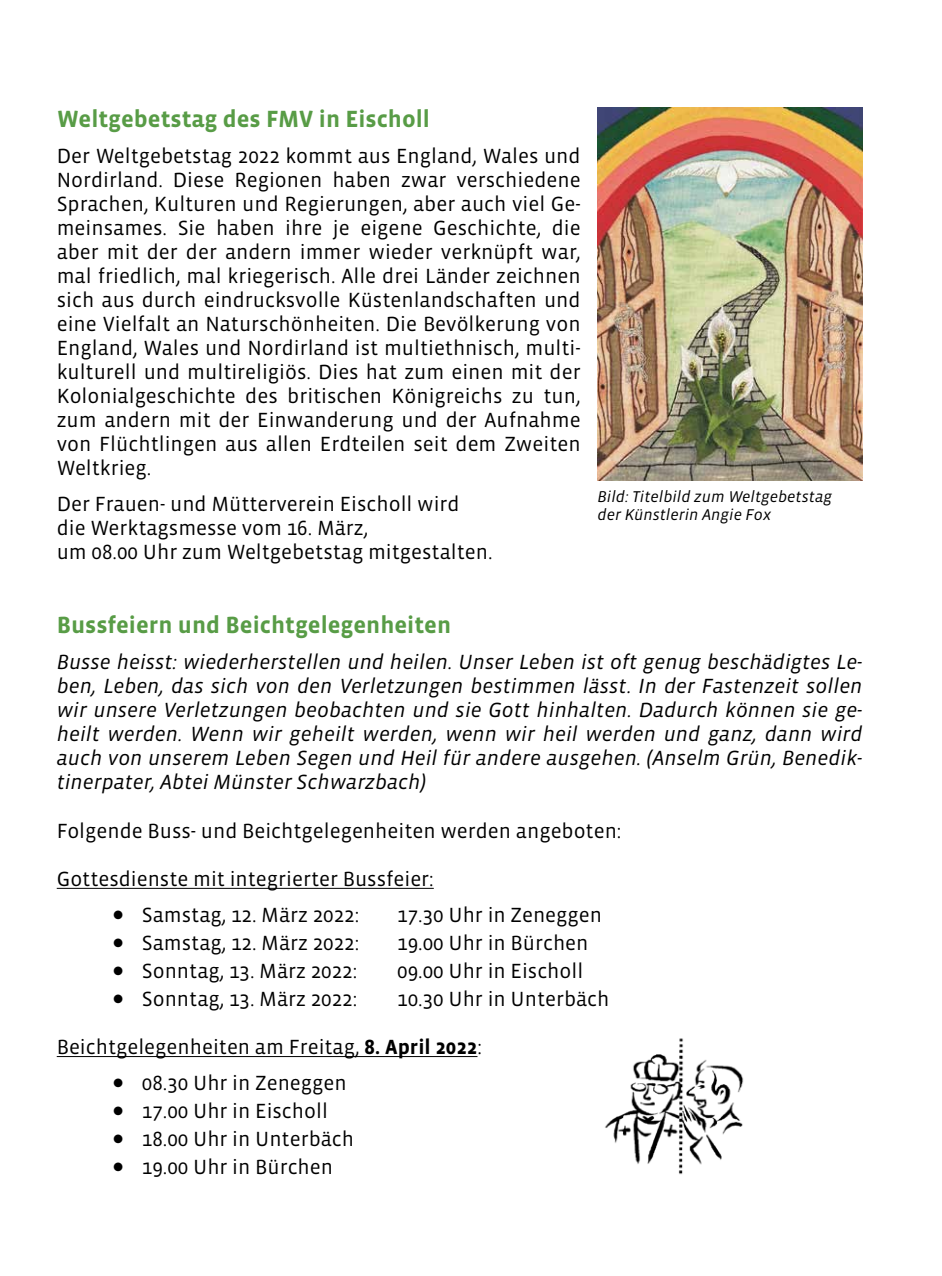
<style>
.page{position:relative;width:942px;height:1276px;background:#fff}
.page>*{position:absolute;margin:0;border:0;box-sizing:border-box;transform-origin:0 0}
.t1{font:700 24px "Vista Sans";color:#589c46}
.t2{font:21px/24px "Vista Sans";color:#000}
.t3{font:italic 21px/24px "Vista Sans";color:#000;text-align:justify}
.t4{font:italic 16px/18px "Vista Sans";color:#000}
.s1{font-weight:700}
</style>
<div class="page">
<hr style="left:57px;top:888px;width:376px;height:1px;background:#000">
<hr style="left:57px;top:1056px;width:420px;height:1px;background:#000">
<img style="left:597px;top:108px;width:265px;height:372px">
<img style="left:605px;top:1038px;width:139px;height:137px">
<p class="t1" style="left:57px;top:106px;width:374px">Weltgebetstag des FMV in Eischoll</p>
<p class="t2" style="left:57px;top:144px;width:525px">Der Weltgebetstag 2022 kommt aus England, Wales und Nordirland. Diese Regionen haben zwar verschiedene Sprachen, Kulturen und Regierungen, aber auch viel Ge-- meinsames. Sie haben ihre je eigene Geschichte, die aber mit der der andern immer wieder verknüpft war, mal friedlich, mal kriegerisch. Alle drei Länder zeichnen sich aus durch eindrucksvolle Küstenlandschaften und eine Vielfalt an Naturschönheiten. Die Bevölkerung von England, Wales und Nordirland ist multiethnisch, multi&shy;kulturell und multireligiös. Dies hat zum einen mit der Kolonialgeschichte des britischen Königreichs zu tun, zum andern mit der Einwanderung und der Aufnahme von Flüchtlingen aus allen Erdteilen seit dem Zweiten Weltkrieg.</p>
<p class="t2" style="left:57px;top:492px;width:437px">Der Frauen- und Mütterverein Eischoll wird die Werktagsmesse vom 16. März,<br>um 08.00 Uhr zum Weltgebetstag mitgestalten.</p>
<p class="t4" style="left:597px;top:487px;width:236px">Bild: Titelbild zum Weltgebetstag der Künstlerin Angie Fox</p>
<p class="t1" style="left:57px;top:613px;width:396px">Bussfeiern und Beichtgelegenheiten</p>
<p class="t3" style="left:57px;top:650px;width:807px">Busse heisst: wiederherstellen und heilen. Unser Leben ist oft genug beschädigtes Le&shy;ben, Leben, das sich von den Verletzungen bestimmen lässt. In der Fastenzeit sollen wir unsere Verletzungen beobachten und sie Gott hinhalten. Dadurch können sie ge&shy;heilt werden. Wenn wir geheilt werden, wenn wir heil werden und ganz, dann wird auch von unserem Leben Segen und Heil für andere ausgehen. (Anselm Grün, Benedik&shy;tinerpater, Abtei Münster Schwarzbach)</p>
<p class="t2" style="left:57px;top:819px;width:566px">Folgende Buss- und Beichtgelegenheiten werden angeboten:</p>
<p class="t2" style="left:57px;top:867px;width:378px">Gottesdienste mit integrierter Bussfeier:</p>
<p class="t2" style="left:113px;top:903px;width:247px">● Samstag, 12. März 2022:</p>
<p class="t2" style="left:397px;top:903px;width:206px">17.30 Uhr in Zeneggen</p>
<p class="t2" style="left:113px;top:931px;width:247px">● Samstag, 12. März 2022:</p>
<p class="t2" style="left:397px;top:931px;width:193px">19.00 Uhr in Bürchen</p>
<p class="t2" style="left:113px;top:959px;width:245px">● Sonntag, 13. März 2022:</p>
<p class="t2" style="left:397px;top:959px;width:187px">09.00 Uhr in Eischoll</p>
<p class="t2" style="left:113px;top:987px;width:245px">● Sonntag, 13. März 2022:</p>
<p class="t2" style="left:397px;top:987px;width:214px">10.30 Uhr in Unterbäch</p>
<p class="t2" style="left:57px;top:1035px;width:426px">Beichtgelegenheiten am Freitag, <span class="s1">8. April 2022</span>:</p>
<p class="t2" style="left:113px;top:1071px;width:235px">● 08.30 Uhr in Zeneggen</p>
<p class="t2" style="left:113px;top:1099px;width:216px">● 17.00 Uhr in Eischoll</p>
<p class="t2" style="left:113px;top:1127px;width:242px">● 18.00 Uhr in Unterbäch</p>
<p class="t2" style="left:113px;top:1155px;width:221px">● 19.00 Uhr in Bürchen</p>
</div>
